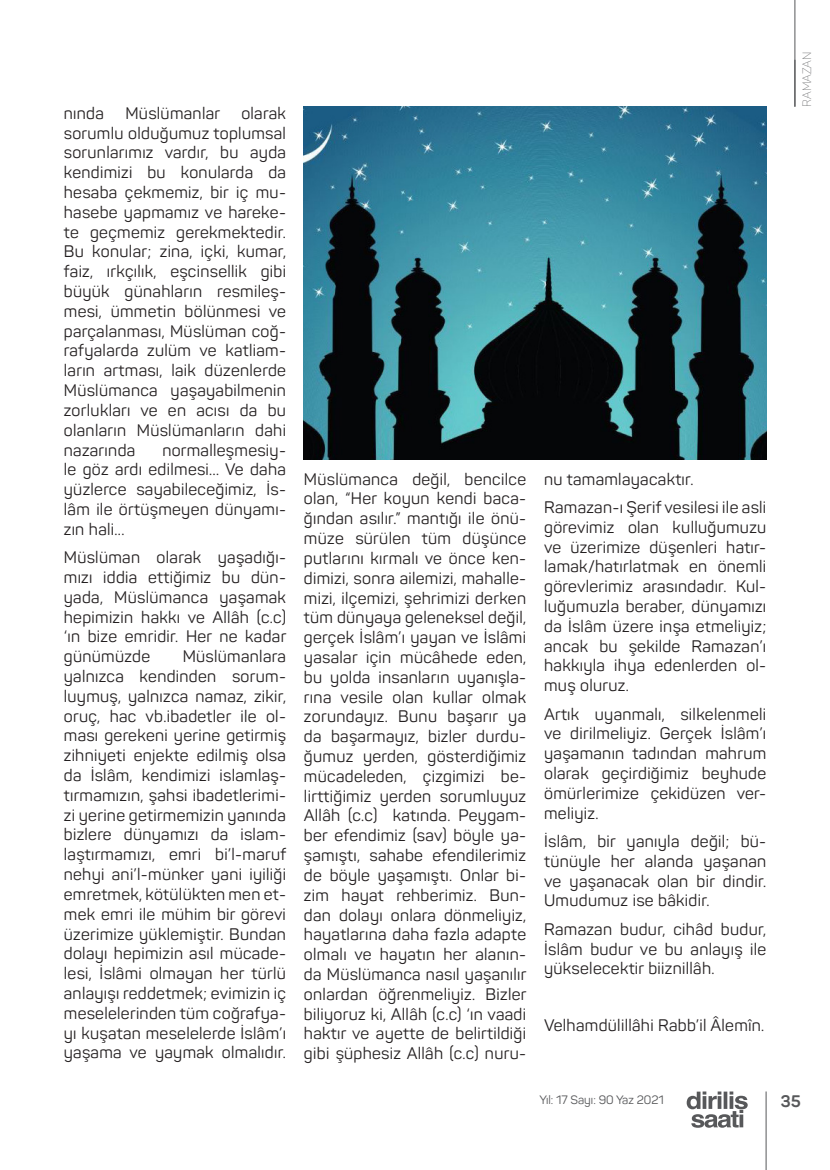
<style>
.page{position:relative;width:830px;height:1170px;background:#fff}
.page>*{position:absolute;margin:0;border:0;box-sizing:border-box;transform-origin:0 0}
.t1{font:16.5px/19.8px "Panton";letter-spacing:.02em;color:#231f20;text-align:justify}
.t2{font:700 16.5px "Panton";color:#57585a}
.t3{font:12px "Panton";color:#57585a}
.t4{font:200 12px "Panton";color:#57585a}
</style>
<div class="page">
<hr style="left:765px;top:1091px;width:1px;height:78px;background:#57585a">
<svg style="left:686px;top:1091px;width:61px;height:36px"></svg>
<hr style="left:794px;top:0;width:1px;height:106px;background:#57585a">
<img style="left:303px;top:106px;width:462px;height:353px">
<p class="t1" style="left:64px;top:103px;width:223px;text-indent:177px">olarak sorumlu olduğumuz toplumsal sorunlarımız vardır, bu ayda kendimizi bu konularda da hesaba çekmemiz, bir iç mu&shy;hasebe yapmamız ve hareke&shy;te geçmemiz gerekmektedir.<br>Bu konular; zina, içki, kumar, faiz, ırkçılık, eşcinsellik gibi büyük günahların resmileş&shy;mesi, ümmetin bölünmesi ve parçalanması, Müslüman coğ&shy;rafyalarda zulüm ve katliam&shy;ların artması, laik düzenlerde Müslümanca yaşayabilmenin zorlukları ve en acısı da bu olanların Müslümanların dahi nazarında</p>
<p class="t1" style="left:64px;top:103px;width:42px">nında</p>
<p class="t1" style="left:125px;top:103px;width:96px">Müslümanlar</p>
<p class="t1" style="left:64px;top:440px;width:223px;text-indent:98px">normalleşmesiy&shy;le göz ardı edilmesi… Ve daha yüzlerce sayabileceğimiz, İs&shy;lâm ile örtüşmeyen dünyamı&shy;zın hali...</p>
<p class="t1" style="left:64px;top:547px;width:224px">Müslüman olarak yaşadığı&shy;mızı iddia ettiğimiz bu dün&shy;yada, Müslümanca yaşamak hepimizin hakkı ve Allâh (c.c) ‘ın bize emridir. Her ne kadar günümüzde</p>
<p class="t1" style="left:64px;top:646px;width:224px;text-indent:119px">Müslümanlara yalnızca kendinden sorum&shy;luymuş, yalnızca namaz, zikir, oruç, hac vb.ibadetler ile ol&shy;ması gerekeni yerine getirmiş zihniyeti enjekte edilmiş olsa da İslâm, kendimizi islamlaş&shy;tırmamızın, şahsi ibadetlerimi&shy;zi yerine getirmemizin yanında bizlere dünyamızı da islam&shy;laştırmamızı, emri bi’l-maruf nehyi ani’l-münker yani iyiliği emretmek, kötülükten men et&shy;mek emri ile mühim bir görevi üzerimize yüklemiştir. Bundan dolayı hepimizin asıl mücade&shy;lesi, İslâmi olmayan her türlü anlayışı reddetmek; evimizin iç meselelerinden tüm coğrafya&shy;yı kuşatan meselelerde İslâm’ı yaşama ve yaymak olmalıdır.</p>
<p class="t4" style="left:799px;top:106px;width:56px;rotate:-90deg">RAMAZAN</p>
<p class="t1" style="left:304px;top:469px;width:224px">Müslümanca değil, bencilce olan, “Her koyun kendi baca&shy;ğından asılır.” mantığı ile önü&shy;müze sürülen tüm düşünce putlarını kırmalı ve önce ken&shy;dimizi, sonra ailemizi, mahalle&shy;mizi, ilçemizi, şehrimizi derken tüm dünyaya geleneksel değil, gerçek İslâm’ı yayan ve İslâmi yasalar için mücâhede eden, bu yolda insanların uyanışla&shy;rına vesile olan kullar olmak zorundayız. Bunu başarır ya da başarmayız, bizler durdu&shy;ğumuz yerden, gösterdiğimiz mücadeleden, çizgimizi be&shy;lirttiğimiz yerden sorumluyuz Allâh (c.c) katında. Peygam&shy;ber efendimiz (sav) böyle ya&shy;şamıştı, sahabe efendilerimiz de böyle yaşamıştı. Onlar bi&shy;zim hayat rehberimiz. Bun&shy;dan dolayı onlara dönmeliyiz, hayatlarına daha fazla adapte olmalı ve hayatın her alanın&shy;da Müslümanca nasıl yaşanılır onlardan öğrenmeliyiz. Bizler biliyoruz ki, Allâh (c.c) ‘ın vaadi haktır ve ayette de belirtildiği gibi şüphesiz Allâh (c.c) nuru-</p>
<p class="t1" style="left:544px;top:469px;width:151px">nu tamamlayacaktır.</p>
<p class="t1" style="left:544px;top:497px;width:223px">Ramazan-ı Şerif vesilesi ile asli görevimiz olan kulluğumuzu ve üzerimize düşenleri hatır&shy;lamak/hatırlatmak en önemli görevlerimiz arasındadır. Kul&shy;luğumuzla beraber, dünyamızı da İslâm üzere inşa etmeliyiz; ancak bu şekilde Ramazan’ı hakkıyla ihya edenlerden ol&shy;muş oluruz.</p>
<p class="t1" style="left:544px;top:703px;width:223px">Artık uyanmalı, silkelenmeli ve dirilmeliyiz. Gerçek İslâm’ı yaşamanın tadından mahrum olarak geçirdiğimiz beyhude ömürlerimize çekidüzen ver&shy;meliyiz.</p>
<p class="t1" style="left:544px;top:831px;width:223px">İslâm, bir yanıyla değil; bü&shy;tünüyle her alanda yaşanan ve yaşanacak olan bir dindir.<br>Umudumuz ise bâkidir.</p>
<p class="t1" style="left:544px;top:918px;width:223px">Ramazan budur, cihâd budur, İslâm budur ve bu anlayış ile yükselecektir biiznillâh.</p>
<p class="t1" style="left:544px;top:1015px;width:221px">Velhamdülillâhi Rabb’il Âlemîn.</p>
<p class="t3" style="left:539px;top:1091px;width:126px">Yıl: 17 Sayı: 90 Yaz 2021</p>
<p class="t2" style="left:780px;top:1090px;width:21px">35</p>
</div>
